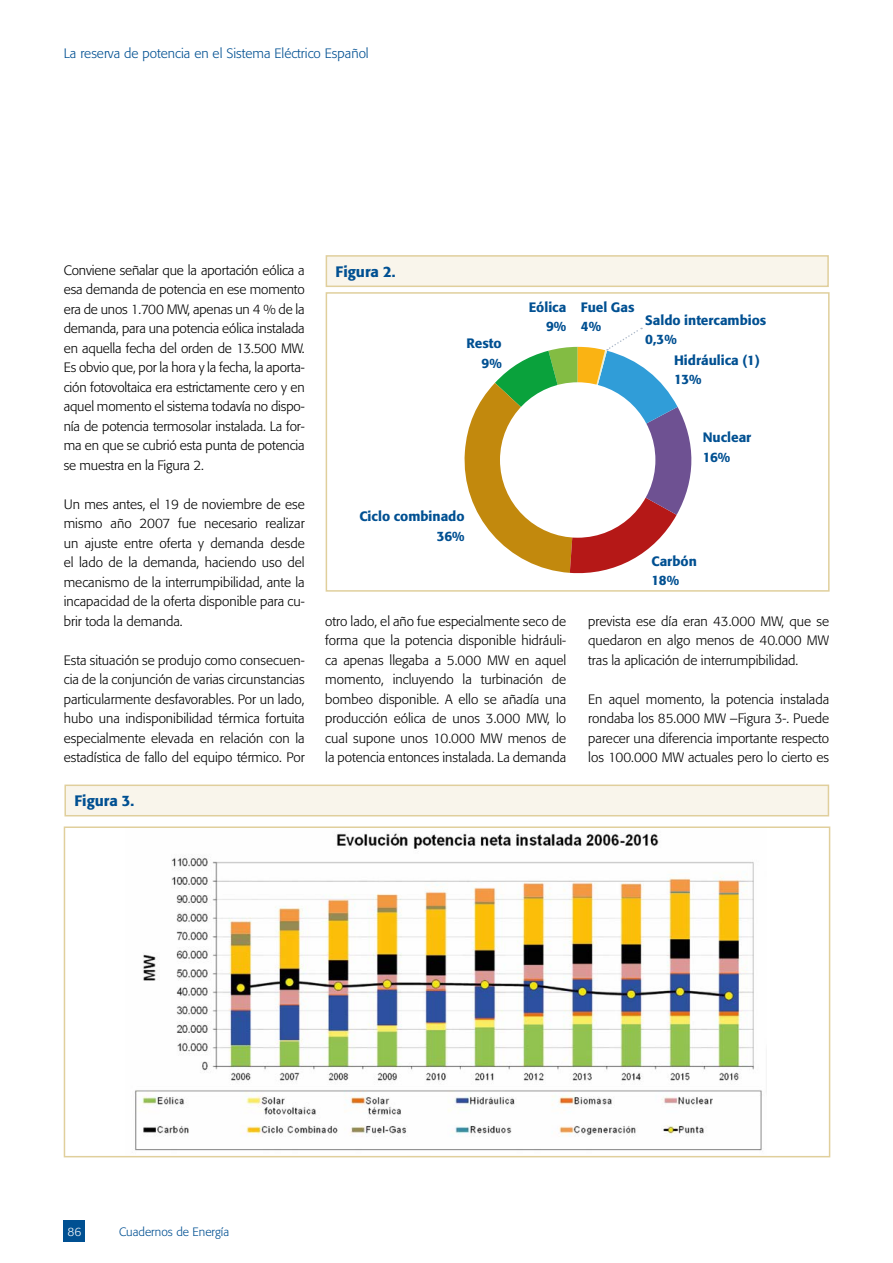
<style>
.page{position:relative;width:893px;height:1263px;background:#fff}
.page>*{position:absolute;margin:0;border:0;box-sizing:border-box;transform-origin:0 0}
.t1{font:500 15px "Formata";color:#005092}
.t2{font:300 13.5px/19.5px "Formata";color:#000;text-align:justify}
.t3{font:500 13.5px/19.5px "Formata";color:#005092}
.t4{font:300 13.5px "Formata";color:#005092}
.t5{font:300 12px "Formata";color:#005092}
.t6{font:300 12px "Formata";color:#fff}
</style>
<div class="page">
<div style="left:64px;top:1220px;width:21px;height:22px;background:#005092"></div>
<div style="left:65px;top:785px;width:763px;height:31px;background:#f9f5eb"></div>
<div style="left:64px;top:784px;width:765px;height:32px;border:2px solid #e0cf9c"></div>
<div style="left:326px;top:256px;width:502px;height:30px;background:#f9f5eb"></div>
<div style="left:326px;top:255px;width:503px;height:32px;border:2px solid #e0cf9c"></div>
<div style="left:326px;top:292px;width:504px;height:300px;border:2px solid #e0cf9c"></div>
<svg style="left:464px;top:327px;width:228px;height:247px"></svg>
<img style="left:135px;top:832px;width:627px;height:319px">
<div style="left:64px;top:826px;width:766px;height:331px;border:2px solid #e0cf9c"></div>
<p class="t4" style="left:64px;top:46px;width:306px">La reserva de potencia en el Sistema Eléctrico Español</p>
<p class="t2" style="left:64px;top:260px;width:242px">Conviene señalar que la aportación eólica a esa demanda de potencia en ese momento era de unos 1.700 MW, apenas un 4 % de la demanda, para una potencia eólica instalada en aquella fecha del orden de 13.500 MW.<br>Es obvio que, por la hora y la fecha, la aporta&shy;ción fotovoltaica era estrictamente cero y en aquel momento el sistema todavía no dispo&shy;nía de potencia termosolar instalada. La for&shy;ma en que se cubrió esta punta de potencia se muestra en la Figura 2.</p>
<p class="t2" style="left:64px;top:494px;width:242px">Un mes antes, el 19 de noviembre de ese mismo año 2007 fue necesario realizar un ajuste entre oferta y demanda desde el lado de la demanda, haciendo uso del mecanismo de la interrumpibilidad, ante la incapacidad de la oferta disponible para cu&shy;brir toda la demanda.</p>
<p class="t2" style="left:64px;top:650px;width:242px">Esta situación se produjo como consecuen&shy;cia de la conjunción de varias circunstancias particularmente desfavorables. Por un lado, hubo una indisponibilidad térmica fortuita especialmente elevada en relación con la estadística de fallo del equipo térmico. Por</p>
<p class="t1" style="left:74px;top:792px;width:61px">Figura 3.</p>
<p class="t1" style="left:336px;top:263px;width:61px">Figura 2.</p>
<p class="t3" style="left:466px;top:333px;width:37px;text-align:right">Resto<br>9%</p>
<p class="t3" style="left:359px;top:507px;width:107px;text-align:right">Ciclo combinado<br>36%</p>
<p class="t3" style="left:529px;top:297px;width:39px;text-align:right">Eólica<br>9%</p>
<p class="t3" style="left:581px;top:297px;width:55px">Fuel Gas<br>4%</p>
<p class="t3" style="left:645px;top:310px;width:123px">Saldo intercambios</p>
<p class="t3" style="left:645px;top:330px;width:33px">0,3%</p>
<p class="t3" style="left:674px;top:350px;width:87px">Hidráulica (1)</p>
<p class="t3" style="left:674px;top:370px;width:29px">13%</p>
<p class="t3" style="left:703px;top:427px;width:50px">Nuclear<br>16%</p>
<p class="t3" style="left:652px;top:551px;width:47px">Carbón<br>18%</p>
<p class="t2" style="left:325px;top:611px;width:242px">otro lado, el año fue especialmente seco de forma que la potencia disponible hidráuli&shy;ca apenas llegaba a 5.000 MW en aquel momento, incluyendo la turbinación de bombeo disponible. A ello se añadía una producción eólica de unos 3.000 MW, lo cual supone unos 10.000 MW menos de la potencia entonces instalada. La demanda</p>
<p class="t2" style="left:588px;top:611px;width:242px">prevista ese día eran 43.000 MW, que se quedaron en algo menos de 40.000 MW tras la aplicación de interrumpibilidad.</p>
<p class="t2" style="left:588px;top:689px;width:242px">En aquel momento, la potencia instalada rondaba los 85.000 MW –Figura 3-. Puede parecer una diferencia importante respecto los 100.000 MW actuales pero lo cierto es</p>
<p class="t6" style="left:67px;top:1224px;width:15px">86</p>
<p class="t5" style="left:119px;top:1224px;width:112px">Cuadernos de Energía</p>
</div>
